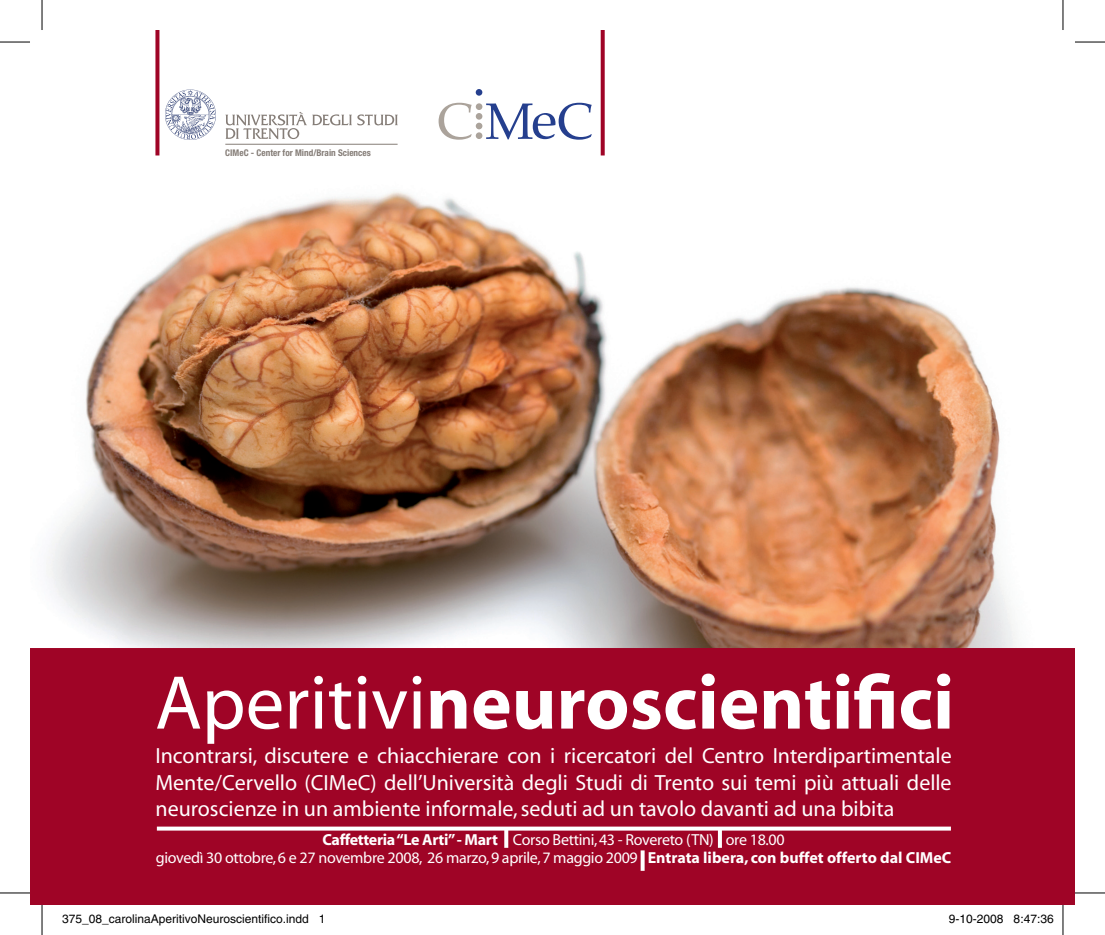
<style>
.page{position:relative;width:1105px;height:935px;background:#fff}
.page>*{position:absolute;margin:0;border:0;box-sizing:border-box;transform-origin:0 0}
.t1{font:22px/26.4px "Myriad";color:#fff;text-align:justify}
.t2{font:16px/18px "Myriad";letter-spacing:-.02em;color:#fff;text-align:center}
.t3{font:12px "Helvetica";color:#000}
.t4{font:700 condensed 9.2px "Helvetica Neue";color:#857d77}
.s1{font-weight:700}
</style>
<div class="page">
<img style="left:48px;top:45px;width:969px;height:603px">
<div style="left:31px;top:649px;width:1043px;height:255px;background:#9f0426"></div>
<div style="left:31px;top:648px;width:1043px;height:256px;border:2px solid #9f0426"></div>
<div style="left:475px;top:89px;width:7px;height:7px;background:#253f8e;border-radius:50%"></div>
<svg style="left:438px;top:103px;width:153px;height:37px"></svg>
<svg style="left:600px;top:31px;width:4px;height:124px"></svg>
<svg style="left:155px;top:31px;width:4px;height:124px"></svg>
<img style="left:166px;top:82px;width:49px;height:58px">
<svg style="left:225px;top:112px;width:173px;height:27px"></svg>
<hr style="left:225px;top:144px;width:172px;height:1px;background:#857d77">
<svg style="left:157px;top:673px;width:793px;height:70px"></svg>
<svg style="left:157px;top:826px;width:794px;height:4px;background:#f0d9de"></svg>
<svg style="left:504px;top:827px;width:4px;height:20px"></svg>
<svg style="left:718px;top:827px;width:4px;height:20px"></svg>
<svg style="left:640px;top:850px;width:4px;height:20px"></svg>
<hr style="left:0;top:42px;width:30px;height:1px;background:#000">
<hr style="left:1074px;top:42px;width:30px;height:1px;background:#000">
<hr style="left:0;top:892px;width:30px;height:1px;background:#000">
<hr style="left:1074px;top:892px;width:30px;height:1px;background:#000">
<hr style="left:42px;top:0;width:1px;height:30px;background:#000">
<hr style="left:42px;top:904px;width:1px;height:30px;background:#000">
<hr style="left:1062px;top:0;width:1px;height:30px;background:#000">
<hr style="left:1062px;top:904px;width:1px;height:30px;background:#000">
<p class="t4" style="left:225px;top:147px;width:147px">CIMeC - Center for Mind/Brain Sciences</p>
<p class="t1" style="left:155px;top:743px;width:797px">Incontrarsi, discutere e chiacchierare con i ricercatori del Centro Interdipartimentale Mente/Cervello (CIMeC) dell’Università degli Studi di Trento sui temi più attuali delle neuroscienze in un ambiente informale, seduti ad un tavolo davanti ad una bibita</p>
<p class="t2" style="left:156px;top:831px;width:797px"><span class="s1">Caffetteria “Le Arti” - Mart</span> Corso Bettini, 43 - Rovereto (TN) ore 18.00<br>giovedì 30 ottobre, 6 e 27 novembre 2008, 26 marzo, 9 aprile, 7 maggio 2009 <span class="s1">Entrata libera, con buffet offerto dal CIMeC</span></p>
<p class="t3" style="left:62px;top:911px;width:265px">375_08_carolinaAperitivoNeuroscientifico.indd 1</p>
<p class="t3" style="left:948px;top:911px;width:106px">9-10-2008 8:47:36</p>
</div>
